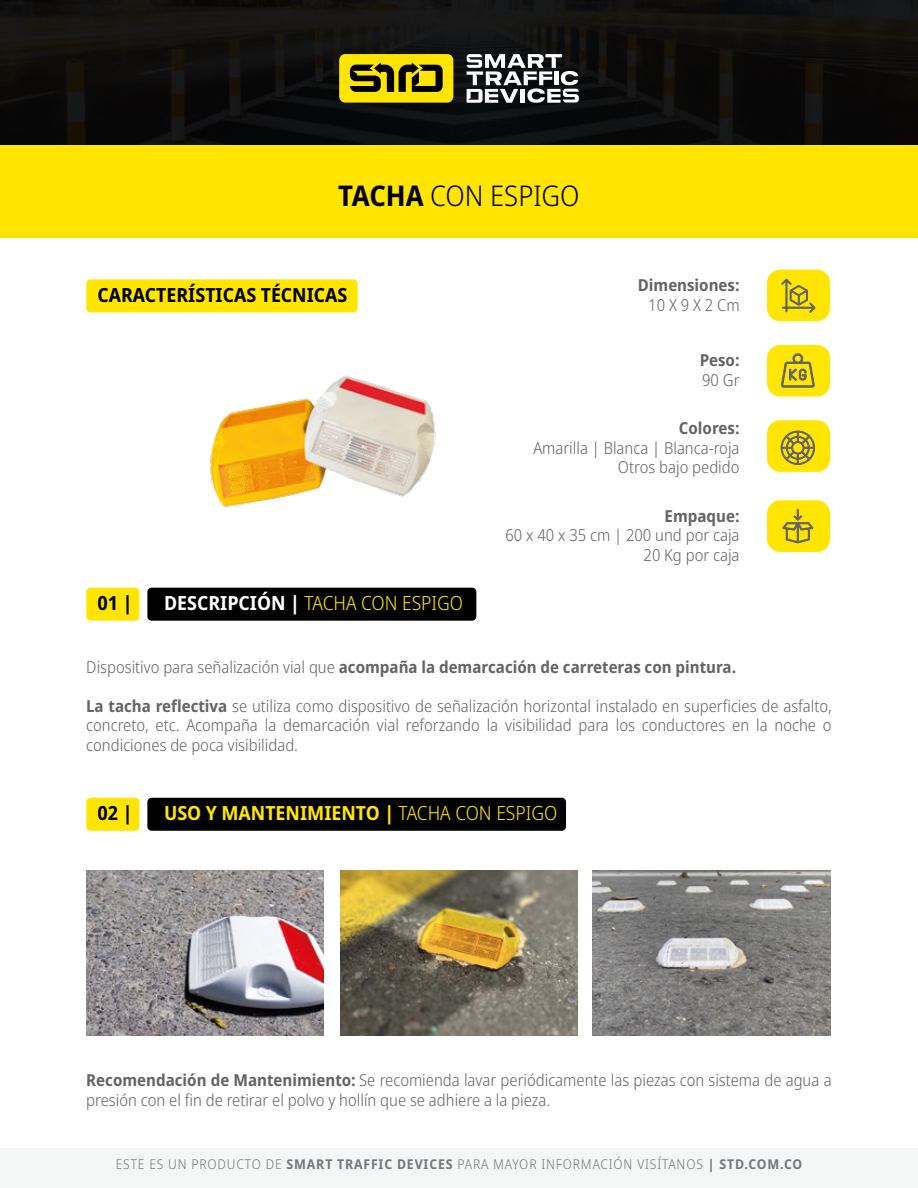
<style>
.page{position:relative;width:918px;height:1188px;background:#fff}
.page>*{position:absolute;margin:0;border:0;box-sizing:border-box;transform-origin:0 0}
.t1{font:300 semi-condensed 28.5px "Noto Sans";color:#010101}
.t2{font:700 semi-condensed 19.5px "Noto Sans";color:#ffe500}
.t3{font:700 semi-condensed 19.5px "Noto Sans";color:#010101}
.t4{font:300 semi-condensed 19.5px "Noto Sans";color:#ffe500}
.t5{font:300 semi-condensed 16.5px/19.5px "Noto Sans";color:#646464;text-align:right}
.t6{font:700 semi-condensed 16.5px "Noto Sans";color:#646464}
.t7{font:300 semi-condensed 16.5px "Noto Sans";color:#656564}
.t8{font:300 semi-condensed 16.5px "Noto Sans";color:#616160}
.t9{font:300 semi-condensed 13.5px "Noto Sans";letter-spacing:.06em;color:#76777b}
.s1{font-weight:700}
.s2{font-weight:700;color:#fff}
.s3{font-weight:300}
</style>
<div class="page">
<div style="left:0;top:144px;width:918px;height:94px;background:#ffe500"></div>
<img style="left:0;top:0;width:918px;height:144px">
<div style="left:0;top:1148px;width:918px;height:40px;background:#f5f6f6"></div>
<div style="left:86px;top:798px;width:53px;height:33px;background:#ffe500;border-radius:4px"></div>
<div style="left:147px;top:798px;width:419px;height:33px;background:#010101;border-radius:4px"></div>
<div style="left:86px;top:279px;width:272px;height:33px;background:#ffe500;border-radius:4px"></div>
<div style="left:339px;top:54px;width:114px;height:49px;background:#ffe500;border-radius:6px"></div>
<svg style="left:350px;top:63px;width:93px;height:29px"></svg>
<svg style="left:467px;top:54px;width:112px;height:49px"></svg>
<div style="left:86px;top:588px;width:53px;height:33px;background:#ffe500;border-radius:4px"></div>
<div style="left:147px;top:588px;width:329px;height:33px;background:#010101;border-radius:4px"></div>
<img style="left:593px;top:871px;width:237px;height:164px">
<img style="left:340px;top:871px;width:238px;height:164px">
<img style="left:86px;top:871px;width:238px;height:164px">
<div style="left:767px;top:270px;width:63px;height:51px;background:#ffe500;border-radius:13px"></div>
<div style="left:767px;top:345px;width:63px;height:52px;background:#ffe604;border-radius:13px"></div>
<div style="left:767px;top:420px;width:63px;height:52px;background:#ffe500;border-radius:13px"></div>
<div style="left:767px;top:500px;width:63px;height:52px;background:#ffe500;border-radius:13px"></div>
<svg style="left:781px;top:431px;width:34px;height:34px"></svg>
<svg style="left:782px;top:509px;width:31px;height:34px"></svg>
<svg style="left:781px;top:353px;width:33px;height:35px"></svg>
<svg style="left:781px;top:279px;width:35px;height:34px"></svg>
<img style="left:210px;top:375px;width:226px;height:132px">
<h1 class="t1" style="left:338px;top:176px;width:243px"><span class="s1">TACHA</span> CON ESPIGO</h1>
<p class="t3" style="left:98px;top:281px;width:251px">CARACTERÍSTICAS TÉCNICAS</p>
<p class="t6" style="left:638px;top:273px;width:103px">Dimensiones:</p>
<p class="t7" style="left:648px;top:293px;width:93px">10 X 9 X 2 Cm</p>
<p class="t3" style="left:98px;top:589px;width:37px">01 |</p>
<p class="t4" style="left:164px;top:590px;width:301px"><span class="s2">DESCRIPCIÓN |</span> TACHA CON ESPIGO</p>
<p class="t6" style="left:700px;top:349px;width:41px">Peso:</p>
<p class="t8" style="left:702px;top:368px;width:39px">90 Gr</p>
<p class="t6" style="left:679px;top:417px;width:62px">Colores:</p>
<p class="t5" style="left:533px;top:439px;width:208px">Amarilla | Blanca | Blanca-roja<br>Otros bajo pedido</p>
<p class="t6" style="left:665px;top:504px;width:77px">Empaque:</p>
<p class="t5" style="left:505px;top:526px;width:236px">60 x 40 x 35 cm | 200 und por caja<br>20 Kg por caja</p>
<p class="t6" style="left:86px;top:655px;width:651px"><span class="s3">Dispositivo para señalización vial que</span> acompaña la demarcación de carreteras con pintura.</p>
<p class="t5" style="left:86px;top:697px;width:747px;text-align:justify"><span class="s1">La tacha reflectiva</span> se utiliza como dispositivo de señalización horizontal instalado en superficies de asfalto, concreto, etc. Acompaña la demarcación vial reforzando la visibilidad para los conductores en la noche o condiciones de poca visibilidad.</p>
<p class="t3" style="left:98px;top:799px;width:37px">02 |</p>
<p class="t2" style="left:164px;top:799px;width:395px">USO Y MANTENIMIENTO | <span class="s3">TACHA CON ESPIGO</span></p>
<p class="t5" style="left:86px;top:1071px;width:747px;text-align:left"><span class="s1">Recomendación de Mantenimiento:</span> Se recomienda lavar periódicamente las piezas con sistema de agua a presión con el fin de retirar el polvo y hollín que se adhiere a la pieza.</p>
<p class="t9" style="left:116px;top:1155px;width:688px">ESTE ES UN PRODUCTO DE <span class="s1">SMART TRAFFIC DEVICES</span> PARA MAYOR INFORMACIÓN VISÍTANOS <span class="s1">| STD.COM.CO</span></p>
</div>
